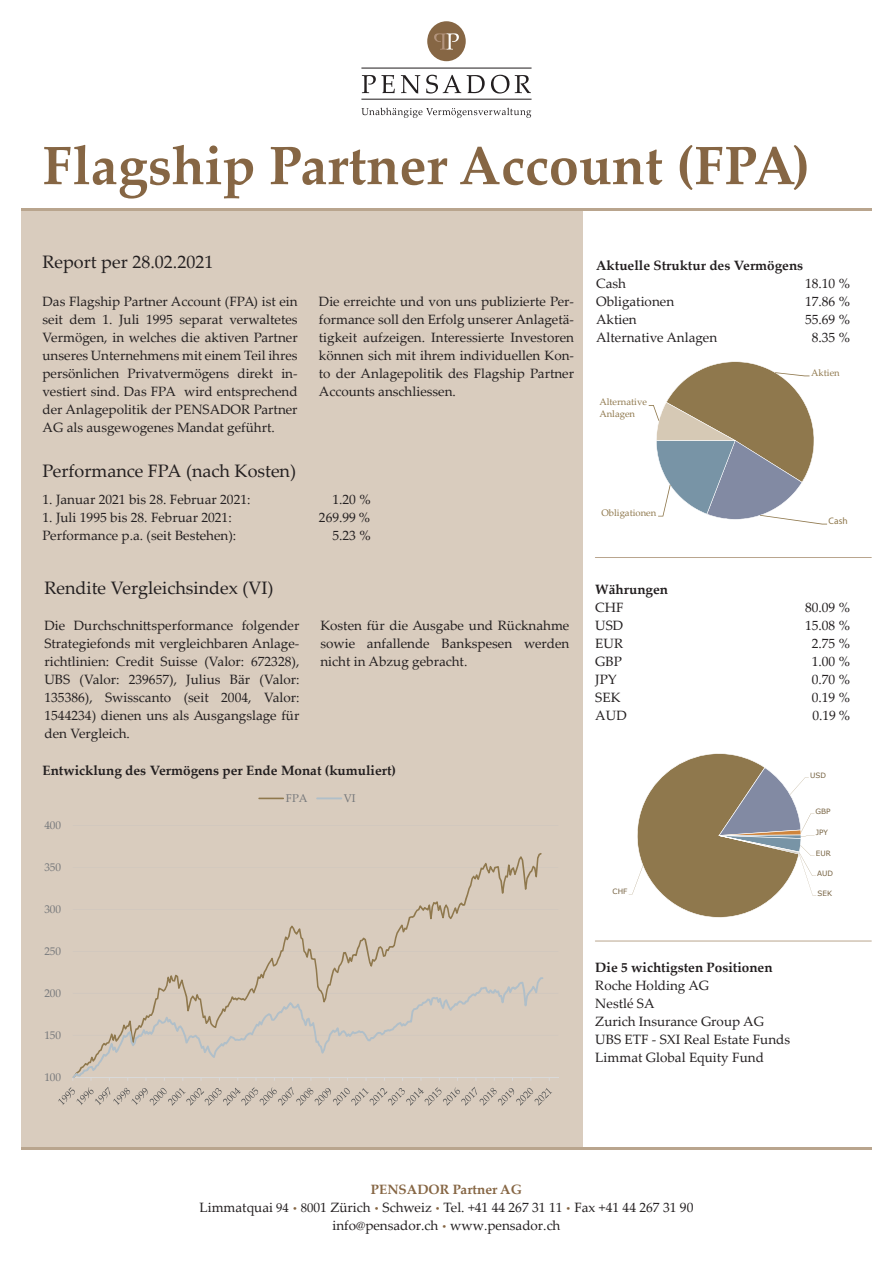
<style>
.page{position:relative;width:893px;height:1263px;background:#fff}
.page>*{position:absolute;margin:0;border:0;box-sizing:border-box;transform-origin:0 0}
.t1{font:700 54px "Palatino Linotype";color:#866644}
.t2{font:18px "Palatino Linotype";color:#231f20}
.t3{font:13.5px/18px "Palatino Linotype";color:#231f20;text-align:justify}
.t4{font:700 13.5px "Palatino Linotype";color:#231f20}
.t5{font:700 13.5px "Palatino Linotype";color:#866644}
.t6{font:11.25px "Palatino Linotype";color:#76787b}
.t7{font:9.45px/11.4px "Palatino Linotype";color:#8f784d}
.t8{font:9.45px "Myriad Pro";color:#8f784d}
.t9{font:7.35px "Verdana";color:#756140}
.s1{font-size:12.75px}
.s2{font-weight:700;font-size:9.6px;color:#866644}
</style>
<div class="page">
<div style="left:21px;top:210px;width:562px;height:938px;background:#d9ccbe"></div>
<hr style="left:21px;top:208px;width:851px;height:2px;background:#b9a58e">
<hr style="left:21px;top:1147px;width:851px;height:2px;background:#b9a58e">
<hr style="left:595px;top:557px;width:276px;height:1px;background:#b9a58e">
<hr style="left:595px;top:941px;width:276px;height:1px;background:#b9a58e">
<svg style="left:649px;top:361px;width:178px;height:164px"></svg>
<hr style="left:73px;top:825px;width:485px;height:1px;background:#cfc7bf">
<hr style="left:73px;top:867px;width:485px;height:1px;background:#cfc7bf">
<hr style="left:73px;top:909px;width:485px;height:1px;background:#cfc7bf">
<hr style="left:73px;top:951px;width:485px;height:1px;background:#cfc7bf">
<hr style="left:73px;top:993px;width:485px;height:1px;background:#cfc7bf">
<hr style="left:73px;top:1035px;width:485px;height:1px;background:#cfc7bf">
<hr style="left:73px;top:1077px;width:485px;height:1px;background:#d9d9d9">
<svg style="left:167px;top:853px;width:375px;height:124px"></svg>
<svg style="left:73px;top:977px;width:470px;height:101px"></svg>
<svg style="left:58px;top:1087px;width:494px;height:19px"></svg>
<svg style="left:258px;top:798px;width:26px;height:1px"></svg>
<hr style="left:316px;top:797px;width:26px;height:2px;background:#b0bfc9">
<div style="left:427px;top:21px;width:39px;height:40px;background:#866644;border-radius:50%"></div>
<svg style="left:434px;top:33px;width:25px;height:17px"></svg>
<svg style="left:362px;top:75px;width:33px;height:18px"></svg>
<svg style="left:401px;top:75px;width:19px;height:19px"></svg>
<svg style="left:426px;top:75px;width:35px;height:19px"></svg>
<svg style="left:467px;top:75px;width:18px;height:18px"></svg>
<svg style="left:491px;top:75px;width:18px;height:19px"></svg>
<svg style="left:515px;top:75px;width:16px;height:18px"></svg>
<svg style="left:361px;top:108px;width:170px;height:10px"></svg>
<hr style="left:361px;top:99px;width:170px;height:1px;background:#231f20">
<hr style="left:361px;top:68px;width:170px;height:1px;background:#231f20">
<svg style="left:629px;top:753px;width:187px;height:165px"></svg>
<p class="t1" style="left:43px;top:127px;width:769px">Flagship Partner Account (FPA)</p>
<p class="t2" style="left:43px;top:249px;width:172px">Report per 28.02.2021</p>
<p class="t3" style="left:43px;top:292px;width:257px">Das Flagship Partner Account (FPA) ist ein seit dem 1. Juli 1995 separat verwaltetes Vermögen, in welches die aktiven Partner unseres Unternehmens mit einem Teil ihres persönlichen Privatvermögens direkt in&shy;vestiert sind. Das FPA wird entsprechend der Anlagepolitik der PENSADOR Partner AG als ausgewogenes Mandat geführt.</p>
<p class="t2" style="left:43px;top:458px;width:255px">Performance FPA (nach Kosten)</p>
<p class="t3" style="left:43px;top:490px;width:210px">1. Januar 2021 bis 28. Februar 2021:</p>
<p class="t3" style="left:43px;top:508px;width:191px">1. Juli 1995 bis 28. Februar 2021:</p>
<p class="t3" style="left:43px;top:526px;width:195px">Performance p.a. (seit Bestehen):</p>
<p class="t3" style="left:319px;top:292px;width:257px">Die erreichte und von uns publizierte Per&shy;formance soll den Erfolg unserer Anlagetä&shy;tigkeit aufzeigen. Interessierte Investoren können sich mit ihrem individuellen Kon&shy;to der Anlagepolitik des Flagship Partner Accounts anschliessen.</p>
<p class="t3" style="left:332px;top:490px;width:40px">1.20 %</p>
<p class="t3" style="left:319px;top:508px;width:53px">269.99 %</p>
<p class="t3" style="left:332px;top:526px;width:40px">5.23 %</p>
<p class="t2" style="left:44px;top:575px;width:231px">Rendite Vergleichsindex (VI)</p>
<p class="t3" style="left:44px;top:616px;width:257px">Die Durchschnittsperformance folgender Strategiefonds mit vergleichbaren Anlage&shy;richtlinien: Credit Suisse (Valor: 672328), UBS (Valor: 239657), Julius Bär (Valor:<br>135386), Swisscanto (seit 2004, Valor:<br>1544234) dienen uns als Ausgangslage für den Vergleich.</p>
<p class="t3" style="left:320px;top:616px;width:251px">Kosten für die Ausgabe und Rücknahme sowie anfallende Bankspesen werden nicht in Abzug gebracht.</p>
<p class="t4" style="left:43px;top:761px;width:355px">Entwicklung des Vermögens per Ende Monat (kumuliert)</p>
<p class="t6" style="left:44px;top:817px;width:18px">400</p>
<p class="t6" style="left:44px;top:859px;width:18px">350</p>
<p class="t6" style="left:44px;top:901px;width:18px">300</p>
<p class="t6" style="left:44px;top:943px;width:18px">250</p>
<p class="t6" style="left:44px;top:985px;width:18px">200</p>
<p class="t6" style="left:44px;top:1027px;width:18px">150</p>
<p class="t6" style="left:44px;top:1069px;width:18px">100</p>
<p class="t6" style="left:286px;top:790px;width:23px">FPA</p>
<p class="t6" style="left:344px;top:790px;width:13px">VI</p>
<p class="t4" style="left:596px;top:256px;width:209px">Aktuelle Struktur des Vermögens</p>
<p class="t3" style="left:596px;top:274px;width:31px">Cash</p>
<p class="t3" style="left:596px;top:292px;width:80px">Obligationen</p>
<p class="t3" style="left:596px;top:310px;width:42px">Aktien</p>
<p class="t3" style="left:596px;top:328px;width:123px">Alternative Anlagen</p>
<p class="t3" style="left:805px;top:274px;width:47px">18.10 %</p>
<p class="t3" style="left:805px;top:292px;width:47px">17.86 %</p>
<p class="t3" style="left:805px;top:310px;width:47px">55.69 %</p>
<p class="t3" style="left:812px;top:328px;width:40px">8.35 %</p>
<p class="t7" style="left:599px;top:396px;width:49px">Alternative<br>Anlagen</p>
<p class="t7" style="left:811px;top:367px;width:30px">Aktien</p>
<p class="t7" style="left:601px;top:507px;width:56px">Obligationen</p>
<p class="t4" style="left:595px;top:580px;width:74px">Währungen</p>
<p class="t3" style="left:595px;top:598px;width:30px">CHF</p>
<p class="t3" style="left:595px;top:616px;width:30px">USD</p>
<p class="t3" style="left:595px;top:634px;width:29px">EUR</p>
<p class="t3" style="left:595px;top:652px;width:28px">GBP</p>
<p class="t3" style="left:595px;top:670px;width:23px">JPY</p>
<p class="t3" style="left:595px;top:688px;width:27px">SEK</p>
<p class="t3" style="left:595px;top:706px;width:33px">AUD</p>
<p class="t9" style="left:613px;top:887px;width:16px">CHF</p>
<p class="t8" style="left:829px;top:515px;width:21px">Cash</p>
<p class="t3" style="left:805px;top:598px;width:47px">80.09 %</p>
<p class="t3" style="left:805px;top:616px;width:47px">15.08 %</p>
<p class="t3" style="left:812px;top:634px;width:40px">2.75 %</p>
<p class="t3" style="left:812px;top:652px;width:40px">1.00 %</p>
<p class="t3" style="left:812px;top:670px;width:40px">0.70 %</p>
<p class="t3" style="left:812px;top:688px;width:40px">0.19 %</p>
<p class="t3" style="left:812px;top:706px;width:39px">0.19 %</p>
<p class="t9" style="left:810px;top:770px;width:18px">USD</p>
<p class="t9" style="left:816px;top:806px;width:17px">GBP</p>
<p class="t9" style="left:816px;top:827px;width:14px">JPY</p>
<p class="t9" style="left:816px;top:848px;width:17px">EUR</p>
<p class="t9" style="left:817px;top:868px;width:18px">AUD</p>
<p class="t9" style="left:817px;top:888px;width:16px">SEK</p>
<p class="t4" style="left:595px;top:958px;width:179px">Die 5 wichtigsten Positionen</p>
<p class="t3" style="left:595px;top:976px;width:115px">Roche Holding AG</p>
<p class="t3" style="left:595px;top:994px;width:61px">Nestlé SA</p>
<p class="t3" style="left:595px;top:1012px;width:170px">Zurich Insurance Group AG</p>
<p class="t3" style="left:595px;top:1030px;width:196px">UBS ETF - SXI Real Estate Funds</p>
<p class="t3" style="left:595px;top:1048px;width:170px">Limmat Global Equity Fund</p>
<p class="t5" style="left:371px;top:1180px;width:153px">PENSADOR Partner AG</p>
<p class="t3" style="left:199px;top:1198px;width:495px">Limmatquai <span class="s1">94</span> <span class="s2">•</span> <span class="s1">80</span>01 Zürich <span class="s2">•</span> Schweiz <span class="s2">•</span> Tel. +41 44 267 31 11 <span class="s2">•</span> Fax +41 44 267 31 90</p>
<p class="t3" style="left:332px;top:1216px;width:230px">info@pensador.ch <span class="s2">•</span> www.pensador.ch</p>
</div>
